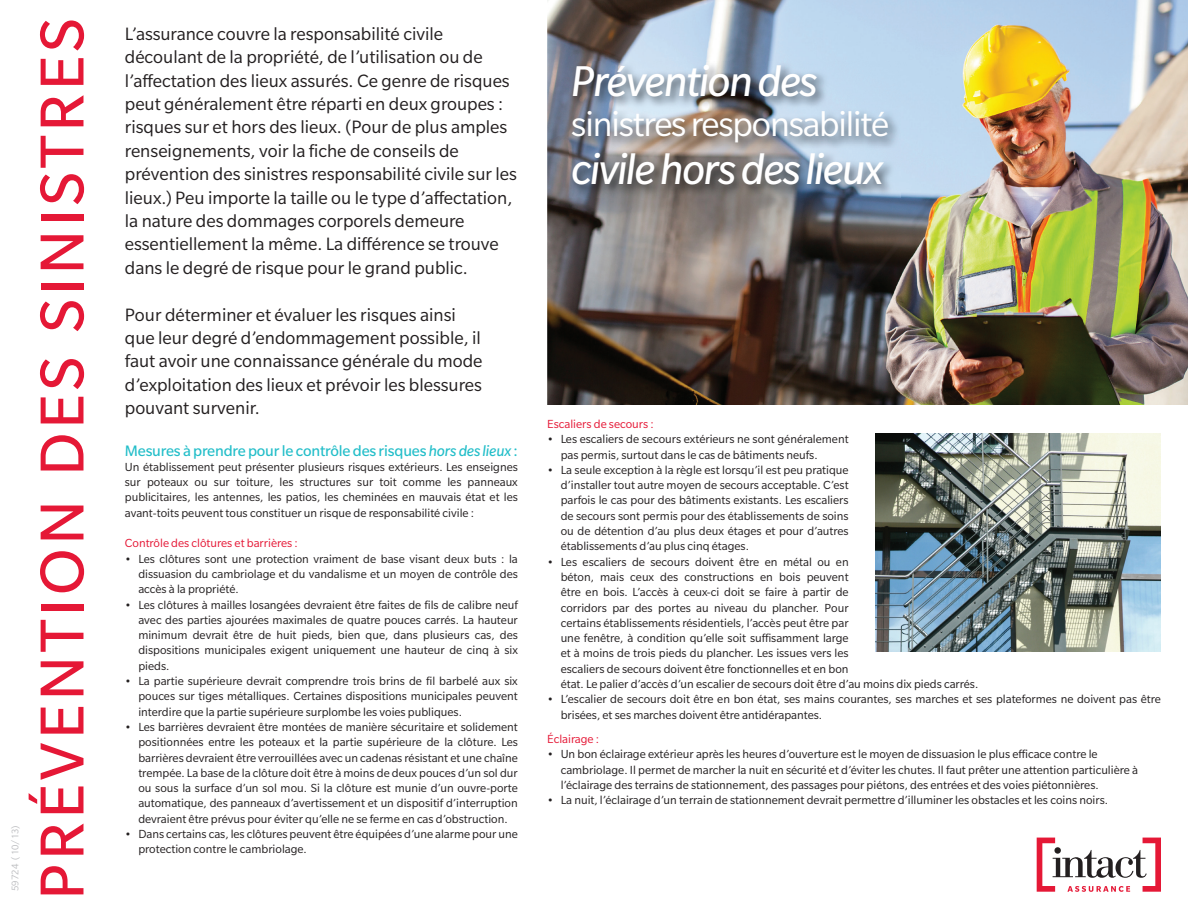
<style>
.page{position:relative;width:1188px;height:918px;background:#fff}
.page>*{position:absolute;margin:0;border:0;box-sizing:border-box;transform-origin:0 0}
.t1{font:67.5px "Slate Std";letter-spacing:.05em;color:#e51836}
.t2{font:italic 46.95px "Slate Std";letter-spacing:-.03em;color:#fff}
.t3{font:37.95px "Slate Std";letter-spacing:-.03em;color:#fff}
.t4{font:19.5px/23.4px "Slate Std";color:#231f20}
.t5{font:16.5px "Slate Std";letter-spacing:-.01em;color:#23bec9}
.t6{font:12.75px/15.3px "Slate Std";color:#231f20;text-align:justify}
.t7{font:12.75px "Slate Std";color:#e51836}
.t8{font:10.5px "Slate Std";color:#bcbdc0}
.s1{font-style:italic}
</style>
<div class="page">
<img style="left:547px;top:0;width:641px;height:405px">
<img style="left:876px;top:433px;width:285px;height:219px">
<img style="left:569px;top:62px;width:332px;height:135px">
<svg style="left:1037px;top:838px;width:124px;height:54px"></svg>
<div style="left:1054px;top:847px;width:7px;height:7px;background:#231f20;border-radius:50%"></div>
<p class="t8" style="left:10px;top:891px;width:67px;rotate:-90deg">59724 ( 10/13)</p>
<h1 class="t1" style="left:27px;top:900px;width:883px;rotate:-90deg">PRÉVENTION DES SINISTRES</h1>
<p class="t4" style="left:125px;top:22px;width:394px">L’assurance couvre la responsabilité civile découlant de la propriété, de l’utilisation ou de l’affectation des lieux assurés. Ce genre de risques peut généralement être réparti en deux groupes : risques sur et hors des lieux. (Pour de plus amples renseignements, voir la fiche de conseils de prévention des sinistres responsabilité civile sur les lieux.) Peu importe la taille ou le type d’affectation, la nature des dommages corporels demeure essentiellement la même. La différence se trouve dans le degré de risque pour le grand public.</p>
<h3 class="t4" style="left:125px;top:303px;width:359px">Pour déterminer et évaluer les risques ainsi que leur degré d’endommagement possible, il faut avoir une connaissance générale du mode d’exploitation des lieux et prévoir les blessures pouvant survenir.</h3>
<p class="t5" style="left:125px;top:442px;width:394px">Mesures à prendre pour le contrôle des risques <span class="s1">hors des lieux</span> :</p>
<p class="t6" style="left:125px;top:459px;width:395px">Un établissement peut présenter plusieurs risques extérieurs. Les enseignes sur poteaux ou sur toiture, les structures sur toit comme les panneaux publicitaires, les antennes, les patios, les cheminées en mauvais état et les avant-toits peuvent tous constituer un risque de responsabilité civile :</p>
<p class="t7" style="left:125px;top:537px;width:174px">Contrôle des clôtures et barrières :</p>
<p class="t6" style="left:138px;top:551px;width:381px;text-indent:-14px">• Les clôtures sont une protection vraiment de base visant deux buts : la dissuasion du cambriolage et du vandalisme et un moyen de contrôle des accès à la propriété.</p>
<p class="t6" style="left:138px;top:597px;width:381px;text-indent:-14px">• Les clôtures à mailles losangées devraient être faites de fils de calibre neuf avec des parties ajourées maximales de quatre pouces carrés. La hauteur minimum devrait être de huit pieds, bien que, dans plusieurs cas, des dispositions municipales exigent uniquement une hauteur de cinq à six pieds.</p>
<p class="t6" style="left:138px;top:673px;width:381px;text-indent:-14px">• La partie supérieure devrait comprendre trois brins de fil barbelé aux six pouces sur tiges métalliques. Certaines dispositions municipales peuvent interdire que la partie supérieure surplombe les voies publiques.</p>
<p class="t6" style="left:138px;top:719px;width:381px;text-indent:-14px">• Les barrières devraient être montées de manière sécuritaire et solidement positionnées entre les poteaux et la partie supérieure de la clôture. Les barrières devraient être verrouillées avec un cadenas résistant et une chaîne trempée. La base de la clôture doit être à moins de deux pouces d’un sol dur ou sous la surface d’un sol mou. Si la clôture est munie d’un ouvre-porte automatique, des panneaux d’avertissement et un dispositif d’interruption devraient être prévus pour éviter qu’elle ne se ferme en cas d’obstruction.</p>
<p class="t6" style="left:138px;top:826px;width:381px;text-indent:-14px">• Dans certains cas, les clôtures peuvent être équipées d’une alarme pour une protection contre le cambriolage.</p>
<h2 class="t2" style="left:571px;top:56px;width:248px">Prévention des</h2>
<h3 class="t3" style="left:571px;top:104px;width:319px">sinistres responsabilité</h3>
<h2 class="t2" style="left:571px;top:145px;width:313px">civile hors des lieux</h2>
<p class="t7" style="left:547px;top:417px;width:108px">Escaliers de secours :</p>
<p class="t6" style="left:561px;top:431px;width:289px;text-indent:-14px">• Les escaliers de secours extérieurs ne sont généralement pas permis, surtout dans le cas de bâtiments neufs.</p>
<p class="t6" style="left:561px;top:462px;width:289px;text-indent:-14px">• La seule exception à la règle est lorsqu’il est peu pratique d’installer tout autre moyen de secours acceptable. C’est parfois le cas pour des bâtiments existants. Les escaliers de secours sont permis pour des établissements de soins ou de détention d’au plus deux étages et pour d’autres établissements d’au plus cinq étages.</p>
<p class="t6" style="left:561px;top:554px;width:419px;text-align:left;text-indent:-14px">• Les escaliers de secours doivent être en métal ou en<br>béton, mais ceux des constructions en bois peuvent<br>être en bois. L’accès à ceux-ci doit se faire à partir de<br>corridors par des portes au niveau du plancher. Pour<br>certains établissements résidentiels, l’accès peut être par<br>une fenêtre, à condition qu’elle soit suffisamment large<br>et à moins de trois pieds du plancher. Les issues vers les<br>escaliers de secours doivent être fonctionnelles et en bon<br>état. Le palier d’accès d’un escalier de secours doit être d’au moins dix pieds carrés.</p>
<p class="t6" style="left:561px;top:692px;width:602px;text-indent:-14px">• L’escalier de secours doit être en bon état, ses mains courantes, ses marches et ses plateformes ne doivent pas être brisées, et ses marches doivent être antidérapantes.</p>
<p class="t7" style="left:547px;top:732px;width:54px">Éclairage :</p>
<p class="t6" style="left:561px;top:746px;width:579px;text-align:left;text-indent:-14px">• Un bon éclairage extérieur après les heures d’ouverture est le moyen de dissuasion le plus efficace contre le cambriolage. Il permet de marcher la nuit en sécurité et d’éviter les chutes. Il faut prêter une attention particulière à l’éclairage des terrains de stationnement, des passages pour piétons, des entrées et des voies piétonnières.</p>
<p class="t6" style="left:547px;top:792px;width:562px">• La nuit, l’éclairage d’un terrain de stationnement devrait permettre d’illuminer les obstacles et les coins noirs.</p>
</div>
